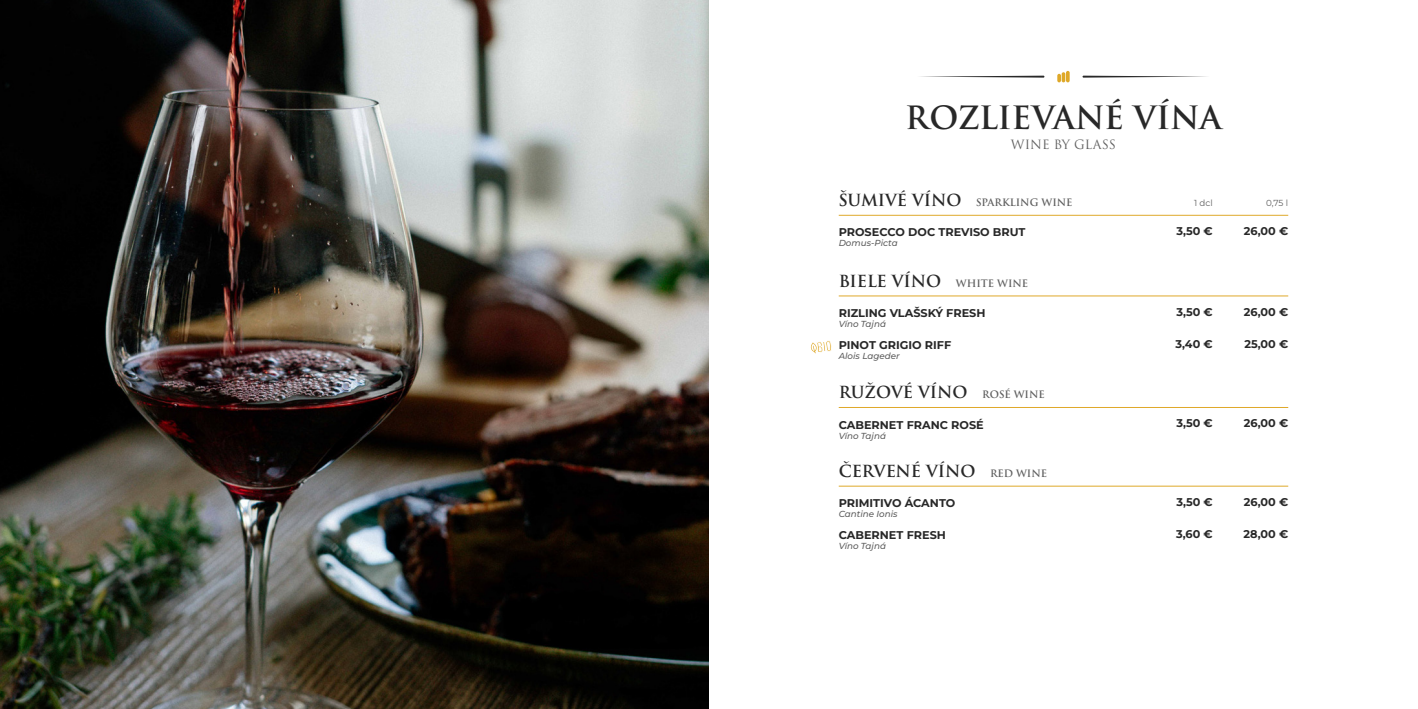
<style>
.page{position:relative;width:1418px;height:709px;background:#fff}
.page>*{position:absolute;margin:0;border:0;box-sizing:border-box;transform-origin:0 0}
.t1{font:600 31.25px "Trajan Pro 3";color:#282828}
.t2{font:600 16.25px "Trajan Pro 3";letter-spacing:-.005em;color:#282828}
.t3{font:12.5px "Trajan Pro 3";color:#5f5f5f}
.t4{font:700 11.25px "Montserrat";color:#282828}
.t5{font:600 10px "Trajan Pro 3";letter-spacing:-.005em;color:#5f5f5f}
.t6{font:italic 500 8.75px "Montserrat";color:#5f5f5f}
.t7{font:8.75px "Montserrat";color:#5f5f5f}
.s1{font-size:16.25px;color:#282828}
.s2{font-size:10px;color:#5f5f5f}
</style>
<div class="page">
<img style="left:0;top:0;width:709px;height:709px">
<svg style="left:920px;top:76px;width:124px;height:2px"></svg>
<svg style="left:1082px;top:76px;width:125px;height:2px"></svg>
<svg style="left:1057px;top:74px;width:3px;height:8px"></svg>
<svg style="left:1061px;top:72px;width:4px;height:10px"></svg>
<svg style="left:1066px;top:71px;width:3px;height:11px"></svg>
<hr style="left:838px;top:215px;width:450px;height:1px;background:#dfa92a">
<hr style="left:838px;top:296px;width:450px;height:1px;background:#dfa92a">
<hr style="left:838px;top:486px;width:450px;height:1px;background:#dfa92a">
<hr style="left:838px;top:407px;width:450px;height:1px;background:#dfa92a">
<svg style="left:810px;top:340px;width:21px;height:13px"></svg>
<p class="t1" style="left:905px;top:95px;width:318px">ROZLIEVANÉ VÍNA</p>
<p class="t3" style="left:1010px;top:136px;width:107px">WINE BY GLASS</p>
<p class="t5" style="left:838px;top:195px;width:235px"><span class="s1">ŠUMIVÉ VÍNO</span> SPARKLING WINE</p>
<p class="t7" style="left:1194px;top:197px;width:20px">1 dcl</p>
<p class="t7" style="left:1266px;top:197px;width:24px">0,75 l</p>
<p class="t4" style="left:838px;top:225px;width:188px">PROSECCO DOC TREVISO BRUT</p>
<p class="t6" style="left:838px;top:237px;width:60px">Domus-Picta</p>
<p class="t2" style="left:838px;top:269px;width:191px">BIELE VÍNO <span class="s2">WHITE WINE</span></p>
<p class="t4" style="left:838px;top:305px;width:148px">RIZLING VLAŠSKÝ FRESH</p>
<p class="t6" style="left:838px;top:318px;width:49px">Víno Tajná</p>
<p class="t4" style="left:838px;top:338px;width:114px">PINOT GRIGIO RIFF</p>
<p class="t6" style="left:838px;top:350px;width:62px">Alois Lageder</p>
<p class="t2" style="left:838px;top:381px;width:208px">RUŽOVÉ VÍNO <span class="s2">ROSÉ WINE</span></p>
<p class="t4" style="left:838px;top:417px;width:146px">CABERNET FRANC ROSÉ</p>
<p class="t6" style="left:838px;top:430px;width:49px">Víno Tajná</p>
<p class="t2" style="left:838px;top:459px;width:210px">ČERVENÉ VÍNO <span class="s2">RED WINE</span></p>
<p class="t4" style="left:838px;top:496px;width:118px">PRIMITIVO ÁCANTO</p>
<p class="t6" style="left:838px;top:508px;width:60px">Cantine Ionis</p>
<p class="t4" style="left:838px;top:528px;width:109px">CABERNET FRESH</p>
<p class="t6" style="left:838px;top:540px;width:49px">Víno Tajná</p>
<p class="t4" style="left:1176px;top:224px;width:38px">3,50 €</p>
<p class="t4" style="left:1243px;top:224px;width:46px">26,00 €</p>
<p class="t4" style="left:1176px;top:304px;width:38px">3,50 €</p>
<p class="t4" style="left:1243px;top:304px;width:46px">26,00 €</p>
<p class="t4" style="left:1175px;top:336px;width:39px">3,40 €</p>
<p class="t4" style="left:1244px;top:336px;width:45px">25,00 €</p>
<p class="t4" style="left:1176px;top:416px;width:38px">3,50 €</p>
<p class="t4" style="left:1243px;top:416px;width:46px">26,00 €</p>
<p class="t4" style="left:1176px;top:494px;width:38px">3,50 €</p>
<p class="t4" style="left:1243px;top:494px;width:46px">26,00 €</p>
<p class="t4" style="left:1176px;top:526px;width:38px">3,60 €</p>
<p class="t4" style="left:1243px;top:526px;width:46px">28,00 €</p>
</div>
